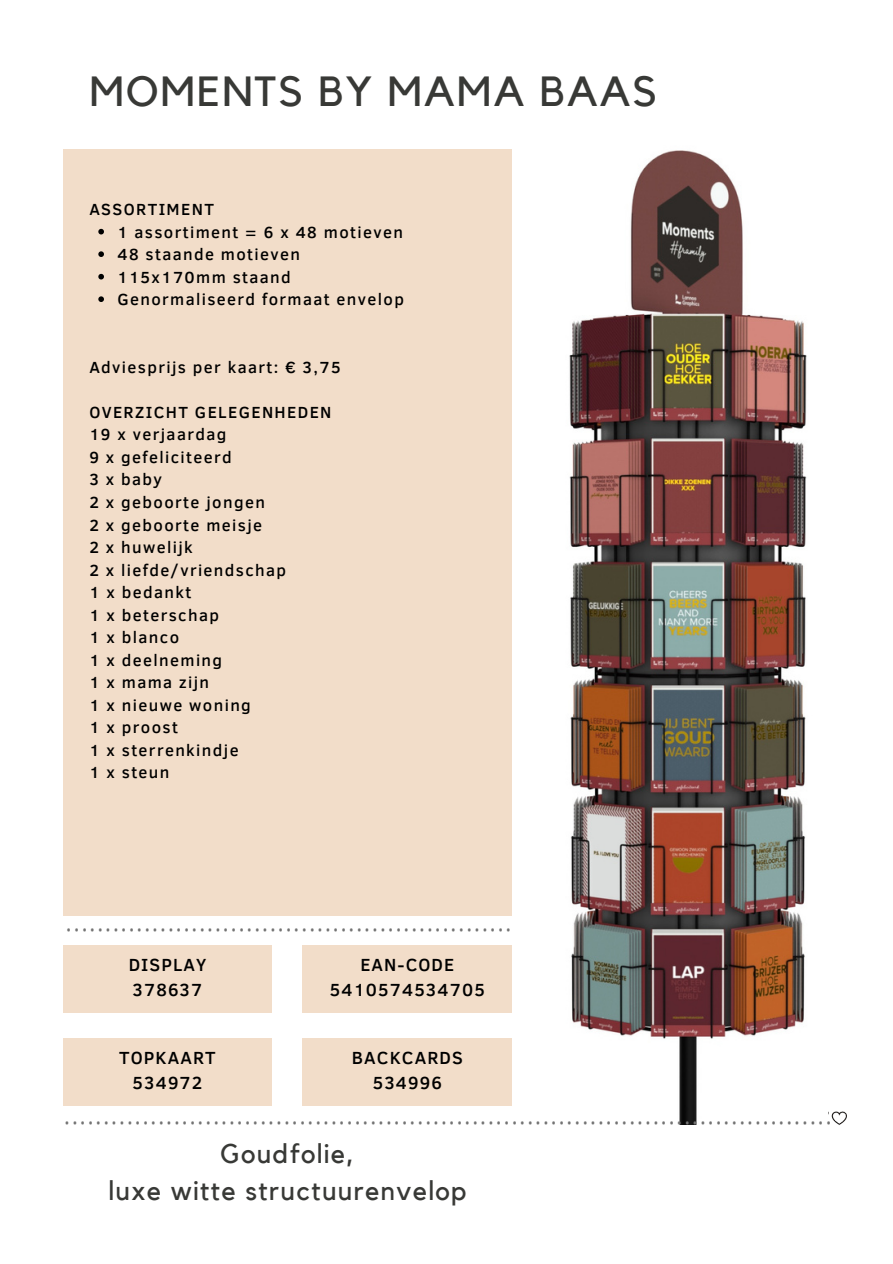
<style>
.page{position:relative;width:893px;height:1264px;background:#fff}
.page>*{position:absolute;margin:0;border:0;box-sizing:border-box;transform-origin:0 0}
.t1{font:42px "Kollektif";letter-spacing:.05em;color:#383936}
.t2{font:300 33px "Open Sans";color:#737373}
.t3{font:27px "Kollektif";letter-spacing:.05em;color:#383936}
.t4{font:500 18px "Clear Sans";letter-spacing:.06em;color:#000}
.t5{font:500 16.5px "Clear Sans";letter-spacing:.085em;color:#000}
</style>
<div class="page">
<img style="left:76px;top:150px;width:731px;height:974px">
<div style="left:63px;top:0;width:449px;height:915px;background:#f2ddc9"></div>
<div style="left:0;top:0;width:555px;height:148px;background:#fff"></div>
<div style="left:63px;top:1038px;width:209px;height:67px;background:#f2ddc9"></div>
<div style="left:302px;top:1038px;width:209px;height:67px;background:#f2ddc9"></div>
<div style="left:63px;top:945px;width:209px;height:67px;background:#f2ddc9"></div>
<div style="left:302px;top:945px;width:209px;height:67px;background:#f2ddc9"></div>
<svg style="left:98px;top:229px;width:6px;height:5px"></svg>
<svg style="left:98px;top:251px;width:6px;height:6px"></svg>
<svg style="left:98px;top:274px;width:6px;height:5px"></svg>
<svg style="left:98px;top:296px;width:6px;height:6px"></svg>
<img style="left:828px;top:1111px;width:19px;height:14px">
<p class="t1" style="left:89px;top:72px;width:569px">MOMENTS BY MAMA BAAS</p>
<p class="t5" style="left:89px;top:197px;width:126px">ASSORTIMENT</p>
<p class="t5" style="left:117px;top:220px;width:287px">1 assortiment = 6 x 48 motieven</p>
<p class="t5" style="left:117px;top:242px;width:184px">48 staande motieven</p>
<p class="t5" style="left:117px;top:265px;width:175px">115x170mm staand</p>
<p class="t5" style="left:117px;top:287px;width:288px">Genormaliseerd formaat envelop</p>
<p class="t5" style="left:89px;top:355px;width:253px">Adviesprijs per kaart: € 3,75</p>
<p class="t5" style="left:89px;top:400px;width:244px">OVERZICHT GELEGENHEDEN</p>
<p class="t5" style="left:89px;top:422px;width:138px">19 x verjaardag</p>
<p class="t5" style="left:89px;top:445px;width:144px">9 x gefeliciteerd</p>
<p class="t5" style="left:89px;top:467px;width:74px">3 x baby</p>
<p class="t5" style="left:89px;top:490px;width:177px">2 x geboorte jongen</p>
<p class="t5" style="left:89px;top:512px;width:174px">2 x geboorte meisje</p>
<p class="t5" style="left:89px;top:535px;width:105px">2 x huwelijk</p>
<p class="t5" style="left:89px;top:557px;width:198px">2 x liefde/vriendschap</p>
<p class="t5" style="left:89px;top:580px;width:104px">1 x bedankt</p>
<p class="t5" style="left:89px;top:602px;width:131px">1 x beterschap</p>
<p class="t5" style="left:89px;top:625px;width:91px">1 x blanco</p>
<p class="t5" style="left:89px;top:647px;width:134px">1 x deelneming</p>
<p class="t5" style="left:89px;top:670px;width:121px">1 x mama zijn</p>
<p class="t5" style="left:89px;top:692px;width:163px">1 x nieuwe woning</p>
<p class="t5" style="left:89px;top:715px;width:90px">1 x proost</p>
<p class="t5" style="left:89px;top:737px;width:151px">1 x sterrenkindje</p>
<p class="t5" style="left:89px;top:760px;width:82px">1 x steun</p>
<p class="t2" style="left:65px;top:895px;width:449px">.........................................................</p>
<p class="t4" style="left:129px;top:951px;width:79px">DISPLAY</p>
<p class="t4" style="left:132px;top:976px;width:71px">378637</p>
<p class="t4" style="left:119px;top:1044px;width:98px">TOPKAART</p>
<p class="t4" style="left:132px;top:1069px;width:71px">534972</p>
<p class="t4" style="left:360px;top:951px;width:95px">EAN-CODE</p>
<p class="t4" style="left:330px;top:976px;width:156px">5410574534705</p>
<p class="t4" style="left:352px;top:1044px;width:112px">BACKCARDS</p>
<p class="t4" style="left:373px;top:1069px;width:71px">534996</p>
<p class="t2" style="left:63px;top:1088px;width:770px">..................................................................................................</p>
<p class="t3" style="left:220px;top:1140px;width:135px">Goudfolie,</p>
<p class="t3" style="left:108px;top:1178px;width:359px">luxe witte structuurenvelop</p>
</div>
